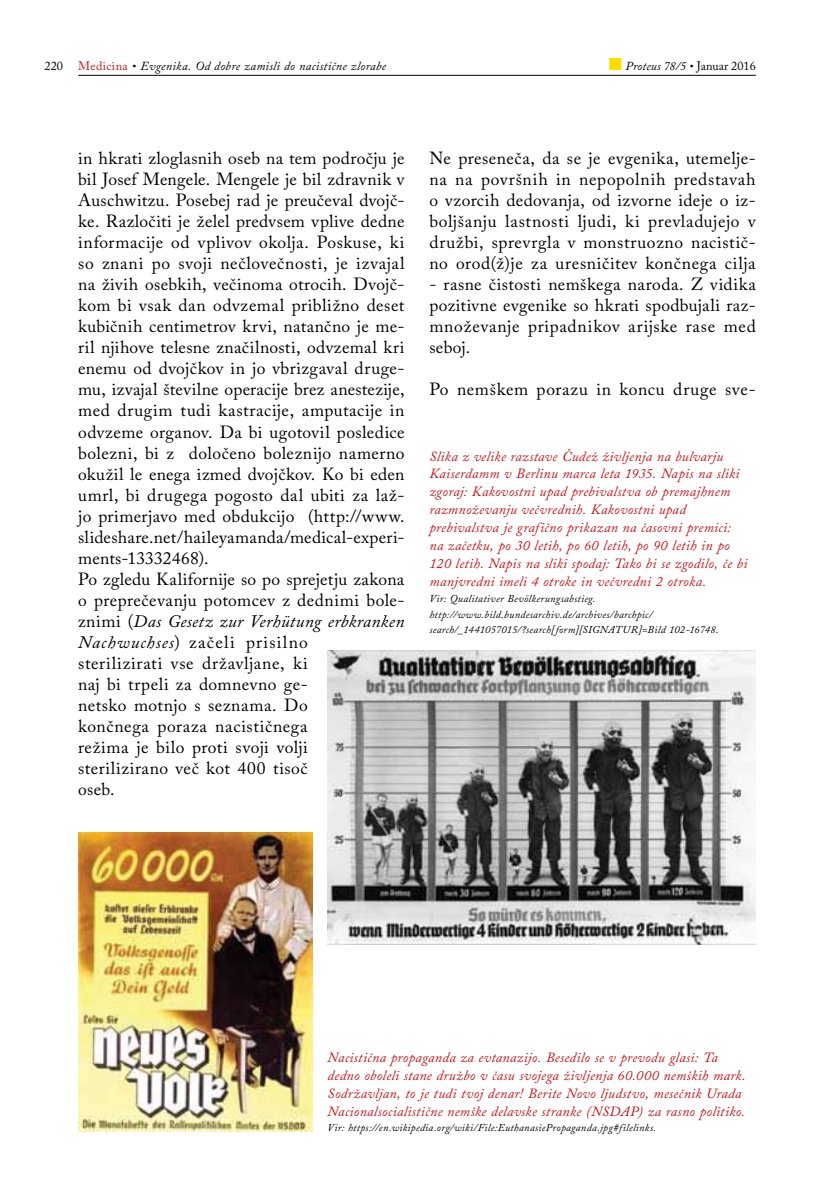
<style>
.page{position:relative;width:834px;height:1191px;background:#fff}
.page>*{position:absolute;margin:0;border:0;box-sizing:border-box;transform-origin:0 0}
.t1{font:17.5px/21px "Adobe Caslon Pro";letter-spacing:.025em;color:#000;text-align:justify}
.t2{font:italic 14px/17.8px "Adobe Caslon Pro";letter-spacing:.02em;color:#c2151c}
.t3{font:italic 12.25px "Adobe Caslon Pro";letter-spacing:.025em;color:#000}
.t4{font:italic 10.5px/15.8px "Adobe Caslon Pro";letter-spacing:.03em;color:#000}
.s1{font-style:normal}
.s2{font-style:normal;color:#c2151c}
.s3{color:#fd0}
.s4{font-style:italic}
</style>
<div class="page">
<hr style="left:78px;top:75px;width:677px;height:1px;background:#000">
<img style="left:78px;top:832px;width:235px;height:299px">
<img style="left:327px;top:651px;width:428px;height:293px">
<p class="t3" style="left:45px;top:59px;width:343px"><span class="s1">220</span> <span class="s2">Medicina</span> • Evgenika. Od dobre zamisli do nacistične zlorabe</p>
<p class="t3" style="left:608px;top:59px;width:148px"><span class="s3">■</span> Proteus 78/5 • <span class="s1">Januar 2016</span></p>
<p class="t1" style="left:78px;top:148px;width:328px;text-align:left">in hkrati zloglasnih oseb na tem področju je bil Josef Mengele. Mengele je bil zdravnik v Auschwitzu. Posebej rad je preučeval dvojč&shy;ke. Razločiti je želel predvsem vplive dedne informacije od vplivov okolja. Poskuse, ki so znani po svoji nečlovečnosti, je izvajal na živih osebkih, večinoma otrocih. Dvojč&shy;kom bi vsak dan odvzemal približno deset kubičnih centimetrov krvi, natančno je me&shy;ril njihove telesne značilnosti, odvzemal kri enemu od dvojčkov in jo vbrizgaval druge&shy;mu, izvajal številne operacije brez anestezije, med drugim tudi kastracije, amputacije in odvzeme organov. Da bi ugotovil posledice bolezni, bi z določeno boleznijo namerno okužil le enega izmed dvojčkov. Ko bi eden umrl, bi drugega pogosto dal ubiti za laž&shy;jo primerjavo med obdukcijo (http://www. slideshare.net/haileyamanda/medical-experi&shy;ments-13332468).<br>Po zgledu Kalifornije so po sprejetju zakona o preprečevanju potomcev z dednimi bole&shy;znimi (<span class="s4">Das Gesetz zur Verhütung erbkranken Nachwuchses</span>) začeli prisilno<br>sterilizirati vse državljane, ki<br>naj bi trpeli za domnevno ge-<br>netsko motnjo s seznama. Do<br>končnega poraza nacističnega<br>režima je bilo proti svoji volji<br>sterilizirano več kot 400 tisoč<br>oseb.</p>
<p class="t1" style="left:429px;top:148px;width:328px">Ne preseneča, da se je evgenika, utemelje&shy;na na površnih in nepopolnih predstavah o vzorcih dedovanja, od izvorne ideje o iz&shy;boljšanju lastnosti ljudi, ki prevladujejo v družbi, sprevrgla v monstruozno nacistič&shy;no orod(ž)je za uresničitev končnega cilja</p>
<p class="t1" style="left:429px;top:274px;width:328px">- rasne čistosti nemškega naroda. Z vidika pozitivne evgenike so hkrati spodbujali raz&shy;množevanje pripadnikov arijske rase med seboj.</p>
<p class="t1" style="left:429px;top:379px;width:328px">Po nemškem porazu in koncu druge sve-</p>
<p class="t2" style="left:429px;top:447px;width:319px">Slika z velike razstave Čudež življenja na bulvarju Kaiserdamm v Berlinu marca leta 1935. Napis na sliki zgoraj: Kakovostni upad prebivalstva ob premajhnem razmnoževanju večvrednih. Kakovostni upad prebivalstva je grafično prikazan na časovni premici: na začetku, po 30 letih, po 60 letih, po 90 letih in po 120 letih. Napis na sliki spodaj: Tako bi se zgodilo, če bi manjvredni imeli 4 otroke in večvredni 2 otroka.</p>
<p class="t4" style="left:429px;top:590px;width:291px">Vir: Qualitativer Bevölkerungsabstieg. http://www.bild.bundesarchiv.de/archives/barchpic/ search/_1441057015/?search[form][SIGNATUR]=Bild 102-16748.</p>
<p class="t2" style="left:327px;top:1048px;width:419px">Nacistična propaganda za evtanazijo. Besedilo se v prevodu glasi: Ta dedno oboleli stane družbo v času svojega življenja 60.000 nemških mark.<br>Sodržavljan, to je tudi tvoj denar! Berite Novo ljudstvo, mesečnik Urada Nacionalsocialistične nemške delavske stranke (NSDAP) za rasno politiko.</p>
<p class="t4" style="left:327px;top:1120px;width:330px">Vir: https://en.wikipedia.org/wiki/File:EuthanasiePropaganda.jpg#filelinks.</p>
</div>
